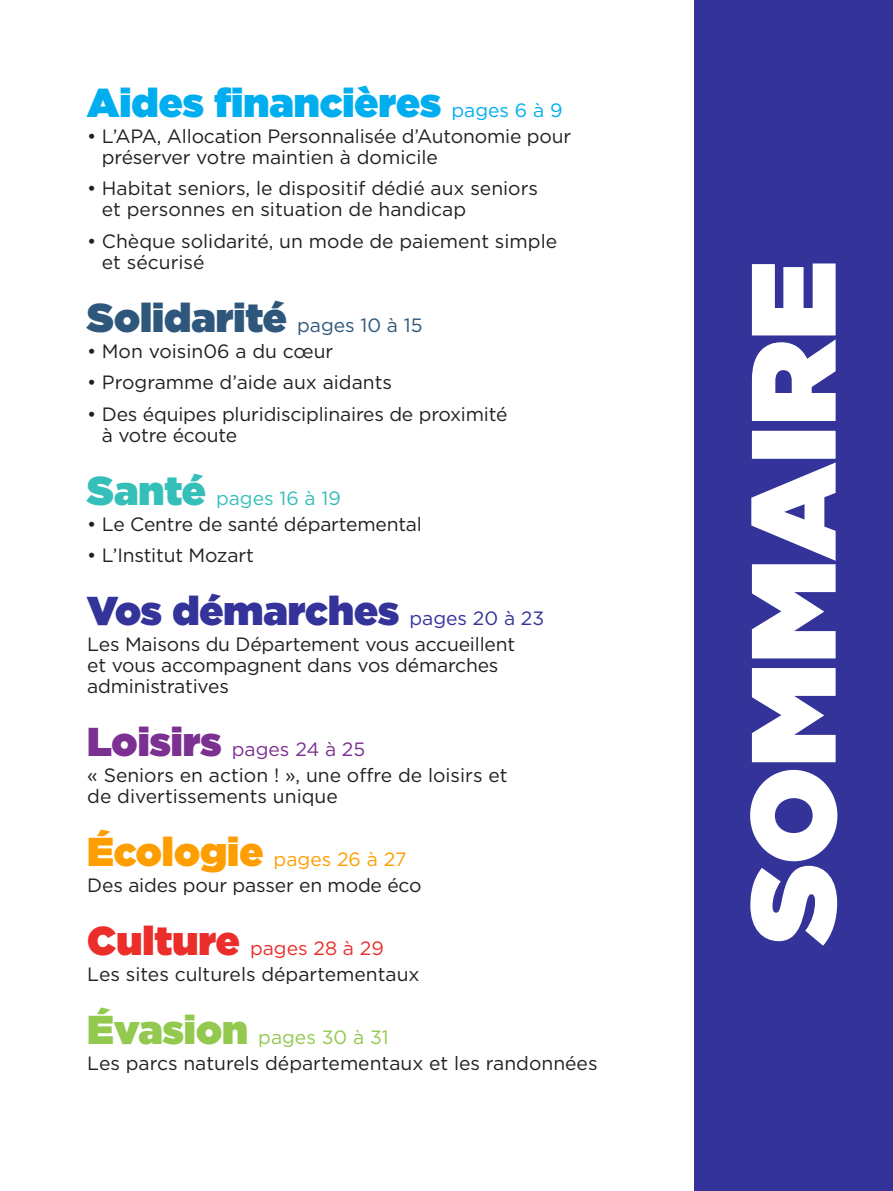
<style>
.page{position:relative;width:893px;height:1191px;background:#fff}
.page>*{position:absolute;margin:0;border:0;box-sizing:border-box;transform-origin:0 0}
.t1{font:900 40.25px "Gotham";color:#00aeef}
.t2{font:900 40.25px "Gotham";color:#339}
.t3{font:900 40.25px "Gotham";color:#2e577b}
.t4{font:19.25px/21px "Gotham";letter-spacing:-.005em;color:#231f20}
.t5{font:19.25px "Gotham";color:#ff9e00}
.t6{font:19.25px "Gotham";color:#7c3091}
.t7{font:19.25px "Gotham";color:#eb2e2a}
.t8{font:19.25px "Gotham";color:#92c94e}
.t9{font:19.25px "Gotham";color:#35bfb9}
.s1{font-weight:400;font-size:19.25px}
.s2{font-weight:900;font-size:40.25px}
</style>
<div class="page">
<div style="left:694px;top:0;width:199px;height:1191px;background:#339"></div>
<svg style="left:750px;top:263px;width:87px;height:682px;fill:#fff"></svg>
<p class="t1" style="left:87px;top:73px;width:477px">Aides financières <span class="s1">pages 6 à 9</span></p>
<p class="t4" style="left:102px;top:125px;width:471px;text-indent:-15px">• L’APA, Allocation Personnalisée d’Autonomie pour préserver votre maintien à domicile</p>
<p class="t4" style="left:102px;top:177px;width:438px;text-indent:-15px">• Habitat seniors, le dispositif dédié aux seniors et personnes en situation de handicap</p>
<p class="t4" style="left:102px;top:230px;width:457px;text-indent:-15px">• Chèque solidarité, un mode de paiement simple et sécurisé</p>
<p class="t3" style="left:87px;top:288px;width:337px">Solidarité <span class="s1">pages 10 à 15</span></p>
<p class="t4" style="left:87px;top:340px;width:247px">• Mon voisin06 a du cœur</p>
<p class="t4" style="left:87px;top:371px;width:306px">• Programme d’aide aux aidants</p>
<p class="t4" style="left:102px;top:403px;width:407px;text-indent:-15px">• Des équipes pluridisciplinaires de proximité à votre écoute</p>
<p class="t9" style="left:87px;top:485px;width:255px"><span class="s2">Santé</span> pages 16 à 19</p>
<p class="t4" style="left:87px;top:513px;width:336px">• Le Centre de santé départemental</p>
<p class="t4" style="left:87px;top:544px;width:168px">• L’Institut Mozart</p>
<p class="t2" style="left:87px;top:582px;width:458px">Vos démarches <span class="s1">pages 20 à 23</span></p>
<p class="t4" style="left:87px;top:633px;width:429px">Les Maisons du Département vous accueillent</p>
<p class="t4" style="left:87px;top:654px;width:413px">et vous accompagnent dans vos démarches administratives</p>
<p class="t6" style="left:87px;top:737px;width:279px"><span class="s2">Loisirs</span> pages 24 à 25</p>
<p class="t4" style="left:87px;top:764px;width:422px">« Seniors en action ! », une offre de loisirs et de divertissements unique</p>
<p class="t5" style="left:87px;top:847px;width:321px"><span class="s2">Écologie</span> pages 26 à 27</p>
<p class="t4" style="left:87px;top:874px;width:336px">Des aides pour passer en mode éco</p>
<p class="t7" style="left:87px;top:936px;width:298px"><span class="s2">Culture</span> pages 28 à 29</p>
<p class="t4" style="left:87px;top:963px;width:334px">Les sites culturels départementaux</p>
<p class="t8" style="left:87px;top:1025px;width:303px"><span class="s2">Évasion</span> pages 30 à 31</p>
<p class="t4" style="left:87px;top:1052px;width:512px">Les parcs naturels départementaux et les randonnées</p>
</div>
